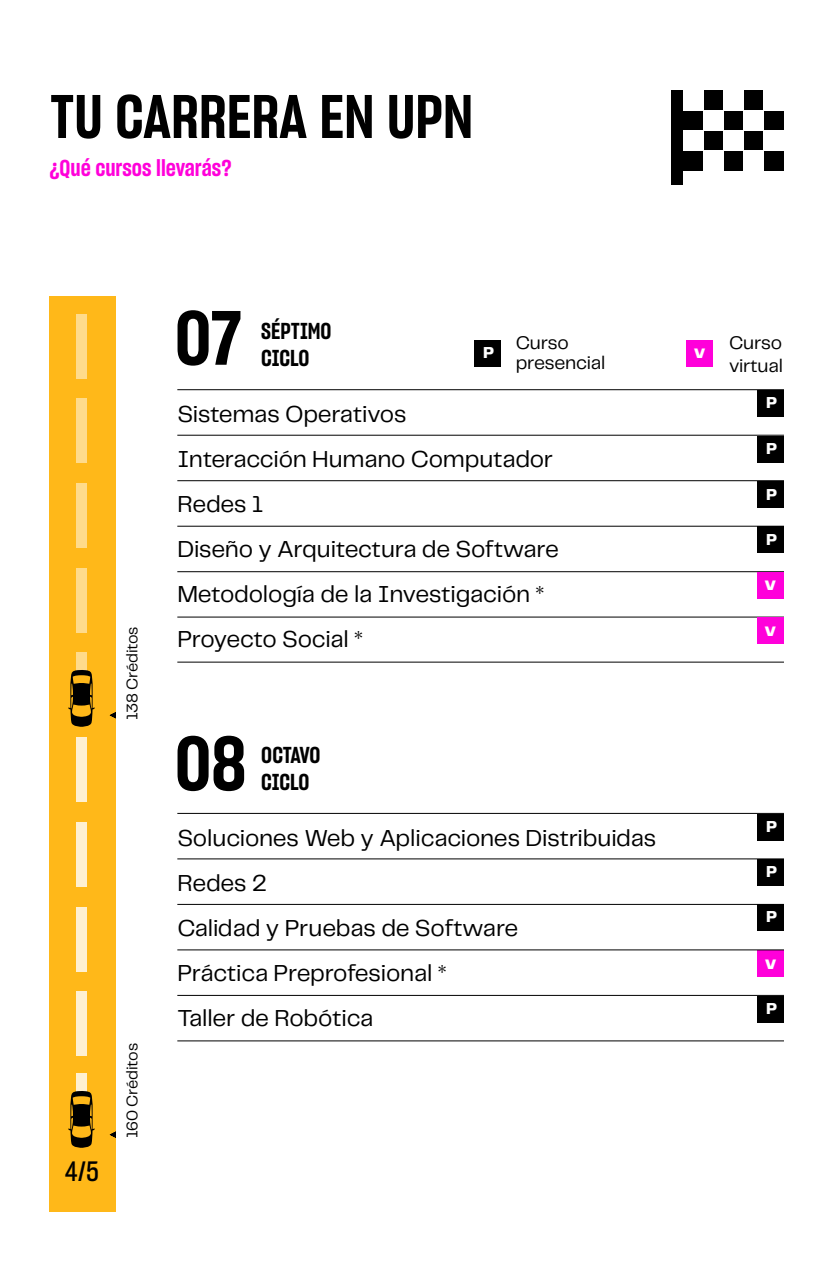
<style>
.page{position:relative;width:834px;height:1262px;background:#fff}
.page>*{position:absolute;margin:0;border:0;box-sizing:border-box;transform-origin:0 0}
.t1{font:75px "Sharp Grotesk Semi Bold 15";color:#000}
.t2{font:60px "Sharp Grotesk Semi Bold 15";color:#000}
.t3{font:27.5px "Sharp Grotesk Medium 15";color:#000}
.t4{font:24px/45px "PP Telegraf";letter-spacing:-.01em;color:#000}
.t5{font:22.5px/27px "Sharp Grotesk Semi Bold 15";letter-spacing:-.01em;color:#000}
.t6{font:22.5px "Sharp Grotesk Semi Bold 15";color:#ff00da}
.t7{font:19px/20px "PP Telegraf";letter-spacing:-.01em;color:#000}
.t8{font:800 19px "Telegraf";color:#fff}
.t9{font:800 16.5px "Telegraf";color:#fff}
.t10{font:16px "PP Telegraf";letter-spacing:-.01em;color:#000}
</style>
<div class="page">
<hr style="left:177px;top:435px;width:607px;height:1px;background:#000">
<hr style="left:177px;top:571px;width:607px;height:1px;background:#000">
<hr style="left:177px;top:617px;width:607px;height:1px;background:#000">
<hr style="left:177px;top:662px;width:607px;height:1px;background:#000">
<div style="left:474px;top:340px;width:27px;height:27px;background:#000"></div>
<div style="left:757px;top:526px;width:27px;height:27px;background:#000"></div>
<div style="left:686px;top:340px;width:27px;height:27px;background:#ff00da"></div>
<div style="left:757px;top:950px;width:27px;height:27px;background:#ff00da"></div>
<hr style="left:177px;top:389px;width:607px;height:1px;background:#000">
<hr style="left:177px;top:813px;width:607px;height:1px;background:#000">
<hr style="left:177px;top:480px;width:607px;height:1px;background:#000">
<hr style="left:177px;top:904px;width:607px;height:1px;background:#000">
<hr style="left:177px;top:949px;width:607px;height:1px;background:#000">
<hr style="left:177px;top:995px;width:607px;height:1px;background:#000">
<hr style="left:177px;top:1040px;width:607px;height:1px;background:#000">
<hr style="left:177px;top:526px;width:607px;height:1px;background:#000">
<hr style="left:177px;top:858px;width:607px;height:1px;background:#000">
<div style="left:757px;top:859px;width:27px;height:27px;background:#000"></div>
<div style="left:757px;top:904px;width:27px;height:27px;background:#000"></div>
<div style="left:703px;top:90px;width:20px;height:20px;background:#000"></div>
<div style="left:744px;top:90px;width:20px;height:20px;background:#000"></div>
<div style="left:683px;top:110px;width:20px;height:20px;background:#000"></div>
<div style="left:723px;top:110px;width:21px;height:20px;background:#000"></div>
<div style="left:764px;top:110px;width:20px;height:20px;background:#000"></div>
<div style="left:703px;top:130px;width:20px;height:20px;background:#000"></div>
<div style="left:744px;top:130px;width:20px;height:20px;background:#000"></div>
<div style="left:683px;top:150px;width:20px;height:20px;background:#000"></div>
<div style="left:723px;top:150px;width:21px;height:20px;background:#000"></div>
<div style="left:764px;top:150px;width:20px;height:20px;background:#000"></div>
<div style="left:671px;top:90px;width:12px;height:94px;background:#000"></div>
<div style="left:757px;top:390px;width:27px;height:27px;background:#000"></div>
<div style="left:757px;top:814px;width:27px;height:27px;background:#000"></div>
<div style="left:49px;top:296px;width:67px;height:916px;background:#ffb819"></div>
<svg style="left:110px;top:712px;width:6px;height:6px"></svg>
<svg style="left:109px;top:1131px;width:7px;height:7px"></svg>
<div style="left:76px;top:737px;width:11px;height:65px;background:#fff0d1"></div>
<div style="left:76px;top:822px;width:11px;height:65px;background:#fff0d1"></div>
<div style="left:76px;top:907px;width:11px;height:64px;background:#fff0d1"></div>
<div style="left:76px;top:991px;width:11px;height:65px;background:#fff0d1"></div>
<div style="left:76px;top:1074px;width:11px;height:20px;background:#fff0d1"></div>
<div style="left:76px;top:568px;width:11px;height:65px;background:#ffdb8b"></div>
<div style="left:76px;top:653px;width:11px;height:20px;background:#ffdb8b"></div>
<div style="left:76px;top:399px;width:11px;height:64px;background:#ffdb8b"></div>
<div style="left:76px;top:483px;width:11px;height:65px;background:#ffdb8b"></div>
<div style="left:76px;top:314px;width:11px;height:65px;background:#ffdb8b"></div>
<svg style="left:68px;top:670px;width:27px;height:57px"></svg>
<svg style="left:68px;top:1091px;width:27px;height:57px"></svg>
<div style="left:757px;top:618px;width:27px;height:26px;background:#ff00da"></div>
<div style="left:757px;top:481px;width:27px;height:27px;background:#000"></div>
<div style="left:757px;top:572px;width:27px;height:27px;background:#ff00da"></div>
<div style="left:757px;top:436px;width:27px;height:27px;background:#000"></div>
<div style="left:757px;top:996px;width:27px;height:27px;background:#000"></div>
<h2 class="t2" style="left:50px;top:75px;width:425px">TU CARRERA EN UPN</h2>
<p class="t6" style="left:49px;top:152px;width:184px">¿Qué cursos llevarás?</p>
<h1 class="t1" style="left:175px;top:286px;width:68px">07</h1>
<p class="t5" style="left:261px;top:317px;width:72px">SÉPTIMO<br>CICLO</p>
<p class="t9" style="left:483px;top:341px;width:12px">P</p>
<p class="t7" style="left:516px;top:332px;width:91px">Curso presencial</p>
<p class="t7" style="left:729px;top:330px;width:55px;line-height:22.8px">Curso virtual</p>
<p class="t8" style="left:694px;top:339px;width:13px">v</p>
<p class="t10" style="left:121px;top:720px;width:96px;rotate:-90deg">138 Créditos</p>
<p class="t3" style="left:65px;top:1152px;width:36px">4/5</p>
<p class="t10" style="left:121px;top:1138px;width:97px;rotate:-90deg">160 Créditos</p>
<p class="t4" style="left:177px;top:391px;width:383px">Sistemas Operativos<br>Interacción Humano Computador<br>Redes 1<br>Diseño y Arquitectura de Software<br>Metodología de la Investigación *<br>Proyecto Social *</p>
<h1 class="t1" style="left:175px;top:711px;width:73px">08</h1>
<p class="t5" style="left:261px;top:741px;width:61px">OCTAVO<br>CICLO</p>
<p class="t4" style="left:177px;top:814px;width:480px">Soluciones Web y Aplicaciones Distribuidas<br>Redes 2<br>Calidad y Pruebas de Software<br>Práctica Preprofesional *<br>Taller de Robótica</p>
<p class="t9" style="left:766px;top:391px;width:12px">P</p>
<p class="t9" style="left:766px;top:437px;width:12px">P</p>
<p class="t9" style="left:766px;top:483px;width:12px">P</p>
<p class="t9" style="left:766px;top:528px;width:12px">P</p>
<p class="t8" style="left:765px;top:571px;width:13px">v</p>
<p class="t8" style="left:765px;top:617px;width:13px">v</p>
<p class="t9" style="left:766px;top:815px;width:12px">P</p>
<p class="t9" style="left:766px;top:860px;width:12px">P</p>
<p class="t9" style="left:766px;top:905px;width:12px">P</p>
<p class="t8" style="left:765px;top:949px;width:13px">v</p>
<p class="t9" style="left:766px;top:997px;width:12px">P</p>
</div>
